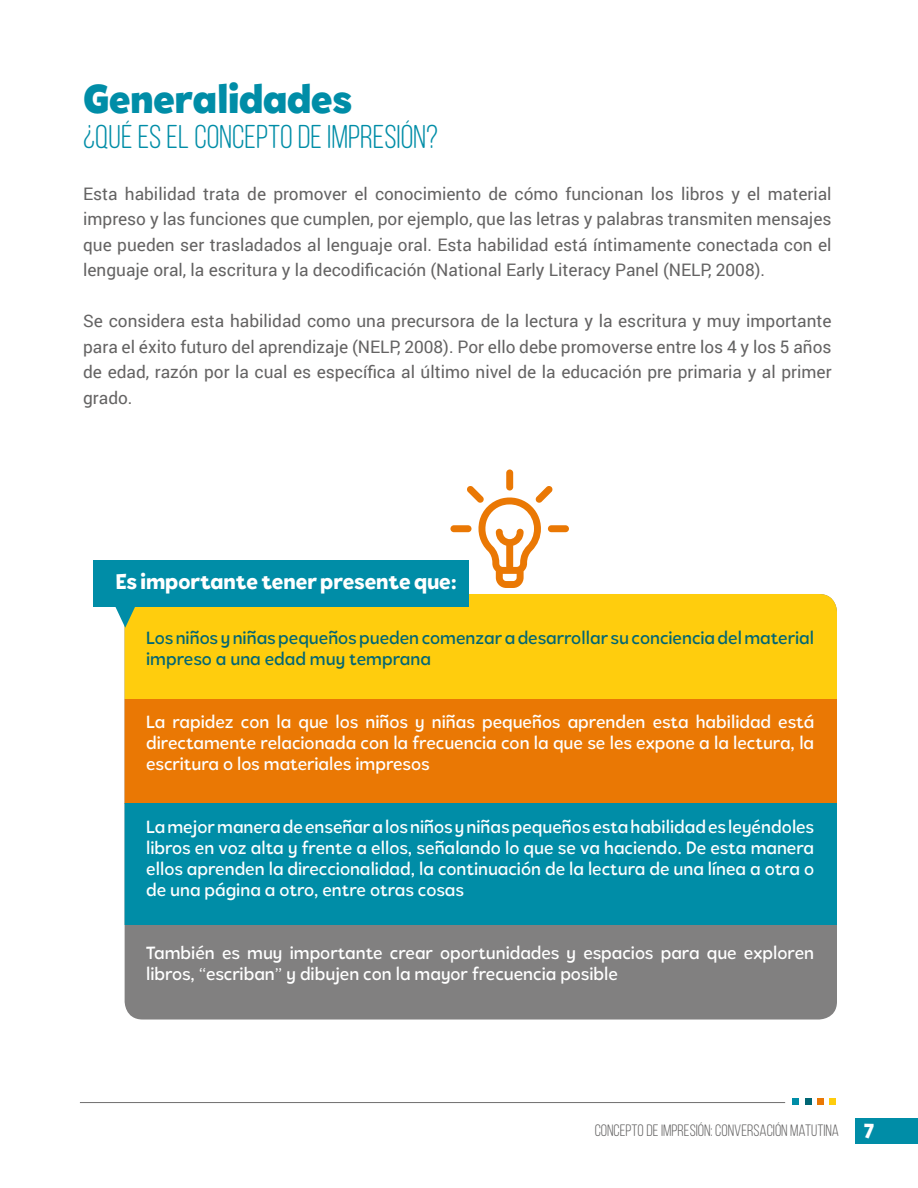
<style>
.page{position:relative;width:918px;height:1188px;background:#fff}
.page>*{position:absolute;margin:0;border:0;box-sizing:border-box;transform-origin:0 0}
.t1{font:800 42px "Tobi Pro";color:#008da7}
.t2{font:33px "Clutch Sans";color:#008da7}
.t3{font:800 22.5px "Tobi Pro";color:#fff}
.t4{font:500 18px/21px "Tobi Pro";color:#fff;text-align:justify}
.t5{font:500 18px/21px "Tobi Pro";color:#006674}
.t6{font:17.25px/25.5px "Roboto";color:#646363;text-align:justify}
.t7{font:16.5px "Clutch Sans";color:#646363}
.s1{font-family:"Tobi Pro";font-weight:800;font-size:21px;color:#fff}
</style>
<div class="page">
<div style="left:855px;top:1118px;width:63px;height:26px;background:#008da7"></div>
<hr style="left:80px;top:1102px;width:705px;height:1px;background:#706f6f">
<svg style="left:793px;top:1099px;width:6px;height:6px"></svg>
<svg style="left:805px;top:1099px;width:6px;height:6px"></svg>
<svg style="left:817px;top:1099px;width:6px;height:6px"></svg>
<div style="left:829px;top:1099px;width:7px;height:6px;background:#ffcd0d"></div>
<div style="left:125px;top:594px;width:712px;height:426px;background:#818080;border-radius:18px"></div>
<div style="left:125px;top:594px;width:712px;height:105px;background:#ffcd0d"></div>
<div style="left:125px;top:699px;width:712px;height:104px;background:#ea7804"></div>
<div style="left:125px;top:803px;width:712px;height:121px;background:#008da7"></div>
<div style="left:93px;top:560px;width:376px;height:46px;background:#008da7"></div>
<svg style="left:105px;top:606px;width:40px;height:22px"></svg>
<div style="left:450px;top:525px;width:22px;height:7px;background:#ea7804;border-radius:3px"></div>
<div style="left:548px;top:525px;width:21px;height:7px;background:#ea7804;border-radius:3px"></div>
<div style="left:506px;top:469px;width:7px;height:22px;background:#ea7804;border-radius:3px"></div>
<svg style="left:467px;top:486px;width:86px;height:102px"></svg>
<p class="t1" style="left:83px;top:70px;width:270px">Generalidades</p>
<p class="t2" style="left:83px;top:119px;width:357px">¿QUÉ ES EL CONCEPTO DE IMPRESIÓN?</p>
<p class="t6" style="left:83px;top:180px;width:750px">Esta habilidad trata de promover el conocimiento de cómo funcionan los libros y el material impreso y las funciones que cumplen, por ejemplo, que las letras y palabras transmiten mensajes que pueden ser trasladados al lenguaje oral. Esta habilidad está íntimamente conectada con el lenguaje oral, la escritura y la decodificación (National Early Literacy Panel (NELP, 2008).</p>
<p class="t6" style="left:83px;top:308px;width:750px">Se considera esta habilidad como una precursora de la lectura y la escritura y muy importante para el éxito futuro del aprendizaje (NELP, 2008). Por ello debe promoverse entre los 4 y los 5 años de edad, razón por la cual es específica al último nivel de la educación pre primaria y al primer grado.</p>
<p class="t3" style="left:116px;top:566px;width:343px">Es importante tener presente que:</p>
<p class="t5" style="left:146px;top:627px;width:669px">Los niños y niñas pequeños pueden comenzar a desarrollar su conciencia del material impreso a una edad muy temprana</p>
<p class="t4" style="left:146px;top:711px;width:670px">La rapidez con la que los niños y niñas pequeños aprenden esta habilidad está directamente relacionada con la frecuencia con la que se les expone a la lectura, la escritura o los materiales impresos</p>
<p class="t4" style="left:146px;top:816px;width:670px">La mejor manera de enseñar a los niños y niñas pequeños esta habilidad es leyéndoles libros en voz alta y frente a ellos, señalando lo que se va haciendo. De esta manera ellos aprenden la direccionalidad, la continuación de la lectura de una línea a otra o de una página a otro, entre otras cosas</p>
<p class="t4" style="left:146px;top:942px;width:669px">También es muy importante crear oportunidades y espacios para que exploren libros, “escriban” y dibujen con la mayor frecuencia posible</p>
<p class="t7" style="left:595px;top:1122px;width:281px">CONCEPTO DE IMPRESIÓN: CONVERSACIÓN MATUTINA <span class="s1">7</span></p>
</div>
